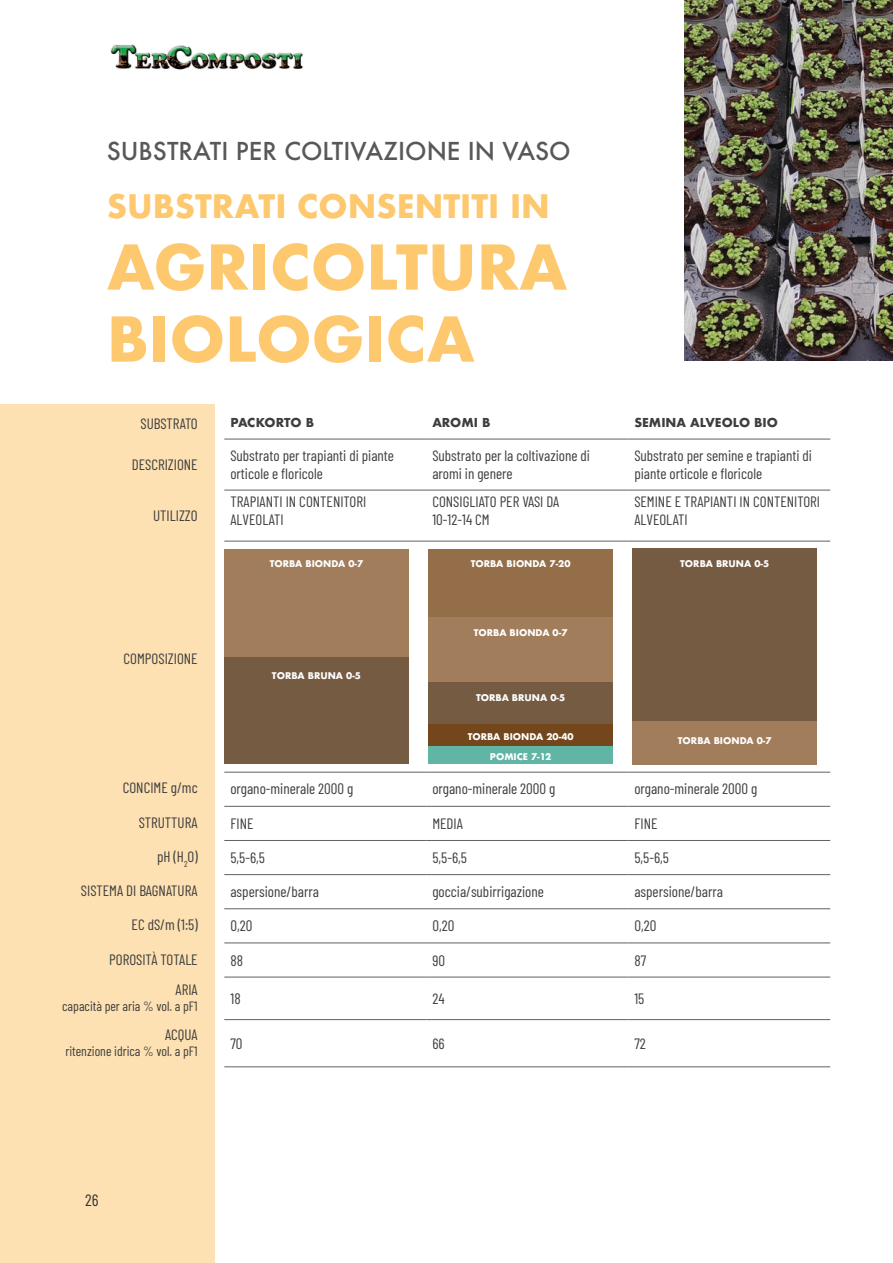
<style>
.page{position:relative;width:893px;height:1263px;background:#fff}
.page>*{position:absolute;margin:0;border:0;box-sizing:border-box;transform-origin:0 0}
.t1{font:700 60px/72px "Futura";color:#fec86f}
.t2{font:700 31.5px "Futura";color:#fec86f}
.t3{font:500 24px "Futura";color:#57585a}
.t4{font:16.5px "Barlow Condensed";color:#363536}
.t5{font:15px/18px "Barlow Condensed";color:#3e3e3f}
.t6{font:13.5px "Barlow Condensed";color:#3e3e3f}
.t7{font:700 12px "Futura";color:#3e3e3f}
.t8{font:700 9px "Futura";color:#fff}
</style>
<div class="page">
<img style="left:110px;top:44px;width:193px;height:26px">
<hr style="left:224px;top:439px;width:202px;height:1px;background:#64605b">
<hr style="left:426px;top:439px;width:202px;height:1px;background:#64605b">
<hr style="left:628px;top:439px;width:202px;height:1px;background:#64605b">
<hr style="left:224px;top:490px;width:202px;height:1px;background:#64605b">
<hr style="left:426px;top:490px;width:202px;height:1px;background:#64605b">
<hr style="left:628px;top:490px;width:202px;height:1px;background:#64605b">
<hr style="left:224px;top:541px;width:202px;height:1px;background:#64605b">
<hr style="left:426px;top:541px;width:202px;height:1px;background:#64605b">
<hr style="left:628px;top:541px;width:202px;height:1px;background:#64605b">
<hr style="left:224px;top:772px;width:202px;height:1px;background:#64605b">
<hr style="left:426px;top:772px;width:202px;height:1px;background:#64605b">
<hr style="left:628px;top:772px;width:202px;height:1px;background:#64605b">
<hr style="left:224px;top:806px;width:202px;height:1px;background:#64605b">
<hr style="left:426px;top:806px;width:202px;height:1px;background:#64605b">
<hr style="left:628px;top:806px;width:202px;height:1px;background:#64605b">
<hr style="left:224px;top:840px;width:202px;height:1px;background:#64605b">
<hr style="left:426px;top:840px;width:202px;height:1px;background:#64605b">
<hr style="left:628px;top:840px;width:202px;height:1px;background:#64605b">
<hr style="left:224px;top:874px;width:202px;height:1px;background:#64605b">
<hr style="left:426px;top:874px;width:202px;height:1px;background:#64605b">
<hr style="left:628px;top:874px;width:202px;height:1px;background:#64605b">
<hr style="left:224px;top:908px;width:202px;height:1px;background:#64605b">
<hr style="left:426px;top:908px;width:202px;height:1px;background:#64605b">
<hr style="left:628px;top:908px;width:202px;height:1px;background:#64605b">
<hr style="left:224px;top:943px;width:202px;height:1px;background:#64605b">
<hr style="left:426px;top:943px;width:202px;height:1px;background:#64605b">
<hr style="left:628px;top:943px;width:202px;height:1px;background:#64605b">
<hr style="left:224px;top:977px;width:202px;height:1px;background:#64605b">
<hr style="left:426px;top:977px;width:202px;height:1px;background:#64605b">
<hr style="left:628px;top:977px;width:202px;height:1px;background:#64605b">
<hr style="left:224px;top:1019px;width:202px;height:1px;background:#64605b">
<hr style="left:426px;top:1019px;width:202px;height:1px;background:#64605b">
<hr style="left:628px;top:1019px;width:202px;height:1px;background:#64605b">
<hr style="left:224px;top:1066px;width:202px;height:1px;background:#64605b">
<hr style="left:426px;top:1066px;width:202px;height:1px;background:#64605b">
<hr style="left:628px;top:1066px;width:202px;height:1px;background:#64605b">
<div style="left:0;top:405px;width:215px;height:858px;background:#fee1b2"></div>
<img style="left:685px;top:0;width:208px;height:360px">
<div style="left:224px;top:656px;width:185px;height:108px;background:#755b42"></div>
<div style="left:224px;top:549px;width:185px;height:107px;background:#a17d5c"></div>
<div style="left:428px;top:549px;width:185px;height:68px;background:#946e49"></div>
<div style="left:428px;top:617px;width:185px;height:65px;background:#a17d5c"></div>
<div style="left:428px;top:682px;width:185px;height:43px;background:#755b42"></div>
<div style="left:428px;top:725px;width:185px;height:22px;background:#73461b"></div>
<div style="left:428px;top:747px;width:185px;height:17px;background:#60b5a4"></div>
<div style="left:632px;top:721px;width:185px;height:43px;background:#a17d5c"></div>
<div style="left:632px;top:549px;width:185px;height:172px;background:#755b42"></div>
<p class="t3" style="left:107px;top:135px;width:465px">SUBSTRATI PER COLTIVAZIONE IN VASO</p>
<p class="t2" style="left:107px;top:183px;width:445px">SUBSTRATI CONSENTITI IN</p>
<p class="t1" style="left:107px;top:231px;width:462px">AGRICOLTURA<br>BIOLOGICA</p>
<p class="t5" style="left:141px;top:414px;width:59px">SUBSTRATO</p>
<p class="t5" style="left:132px;top:455px;width:67px">DESCRIZIONE</p>
<p class="t5" style="left:153px;top:506px;width:46px">UTILIZZO</p>
<p class="t7" style="left:230px;top:414px;width:85px">PACKORTO B</p>
<p class="t7" style="left:432px;top:414px;width:60px">AROMI B</p>
<p class="t7" style="left:634px;top:414px;width:145px">SEMINA ALVEOLO BIO</p>
<p class="t5" style="left:230px;top:446px;width:165px">Substrato per trapianti di piante orticole e floricole</p>
<p class="t5" style="left:432px;top:446px;width:159px">Substrato per la coltivazione di aromi in genere</p>
<p class="t5" style="left:634px;top:446px;width:179px">Substrato per semine e trapianti di piante orticole e floricole</p>
<p class="t5" style="left:230px;top:492px;width:137px">TRAPIANTI IN CONTENITORI<br>ALVEOLATI</p>
<p class="t5" style="left:432px;top:492px;width:128px">CONSIGLIATO PER VASI DA</p>
<p class="t5" style="left:634px;top:492px;width:187px">SEMINE E TRAPIANTI IN CONTENITORI<br>ALVEOLATI</p>
<p class="t5" style="left:432px;top:510px;width:59px">10-12-14 CM</p>
<p class="t8" style="left:270px;top:557px;width:95px">TORBA BIONDA 0-7</p>
<p class="t8" style="left:471px;top:557px;width:101px">TORBA BIONDA 7-20</p>
<p class="t8" style="left:680px;top:557px;width:91px">TORBA BRUNA 0-5</p>
<p class="t8" style="left:474px;top:626px;width:95px">TORBA BIONDA 0-7</p>
<p class="t5" style="left:124px;top:648px;width:76px">COMPOSIZIONE</p>
<p class="t8" style="left:272px;top:669px;width:91px">TORBA BRUNA 0-5</p>
<p class="t8" style="left:476px;top:691px;width:91px">TORBA BRUNA 0-5</p>
<p class="t8" style="left:468px;top:730px;width:107px">TORBA BIONDA 20-40</p>
<p class="t8" style="left:490px;top:750px;width:63px">POMICE 7-12</p>
<p class="t8" style="left:678px;top:734px;width:95px">TORBA BIONDA 0-7</p>
<p class="t5" style="left:123px;top:777px;width:76px">CONCIME g/mc</p>
<p class="t5" style="left:139px;top:812px;width:60px">STRUTTURA</p>
<p class="t5" style="left:157px;top:847px;width:42px">pH (H<sub>2</sub>O)</p>
<p class="t5" style="left:81px;top:881px;width:118px">SISTEMA DI BAGNATURA</p>
<p class="t5" style="left:132px;top:915px;width:68px">EC dS/m (1:5)</p>
<p class="t5" style="left:109px;top:949px;width:90px">POROSITÀ TOTALE</p>
<p class="t5" style="left:176px;top:979px;width:24px">ARIA</p>
<p class="t6" style="left:62px;top:996px;width:137px">capacità per aria % vol. a pF1</p>
<p class="t5" style="left:165px;top:1024px;width:34px">ACQUA</p>
<p class="t6" style="left:65px;top:1041px;width:134px">ritenzione idrica % vol. a pF1</p>
<p class="t5" style="left:230px;top:778px;width:125px">organo-minerale 2000 g</p>
<p class="t5" style="left:432px;top:778px;width:125px">organo-minerale 2000 g</p>
<p class="t5" style="left:634px;top:778px;width:125px">organo-minerale 2000 g</p>
<p class="t5" style="left:230px;top:813px;width:25px">FINE</p>
<p class="t5" style="left:432px;top:813px;width:32px">MEDIA</p>
<p class="t5" style="left:634px;top:813px;width:25px">FINE</p>
<p class="t5" style="left:230px;top:848px;width:36px">5,5-6,5</p>
<p class="t5" style="left:432px;top:848px;width:36px">5,5-6,5</p>
<p class="t5" style="left:634px;top:848px;width:36px">5,5-6,5</p>
<p class="t5" style="left:230px;top:882px;width:90px">aspersione/barra</p>
<p class="t5" style="left:432px;top:882px;width:113px">goccia/subirrigazione</p>
<p class="t5" style="left:634px;top:882px;width:90px">aspersione/barra</p>
<p class="t5" style="left:230px;top:916px;width:24px">0,20</p>
<p class="t5" style="left:432px;top:916px;width:24px">0,20</p>
<p class="t5" style="left:634px;top:916px;width:24px">0,20</p>
<p class="t5" style="left:230px;top:950px;width:14px">88</p>
<p class="t5" style="left:432px;top:950px;width:14px">90</p>
<p class="t5" style="left:634px;top:950px;width:13px">87</p>
<p class="t5" style="left:230px;top:988px;width:12px">18</p>
<p class="t5" style="left:432px;top:988px;width:14px">24</p>
<p class="t5" style="left:634px;top:988px;width:11px">15</p>
<p class="t5" style="left:230px;top:1033px;width:14px">70</p>
<p class="t5" style="left:432px;top:1033px;width:14px">66</p>
<p class="t5" style="left:634px;top:1033px;width:13px">72</p>
<p class="t4" style="left:85px;top:1188px;width:15px">26</p>
</div>
